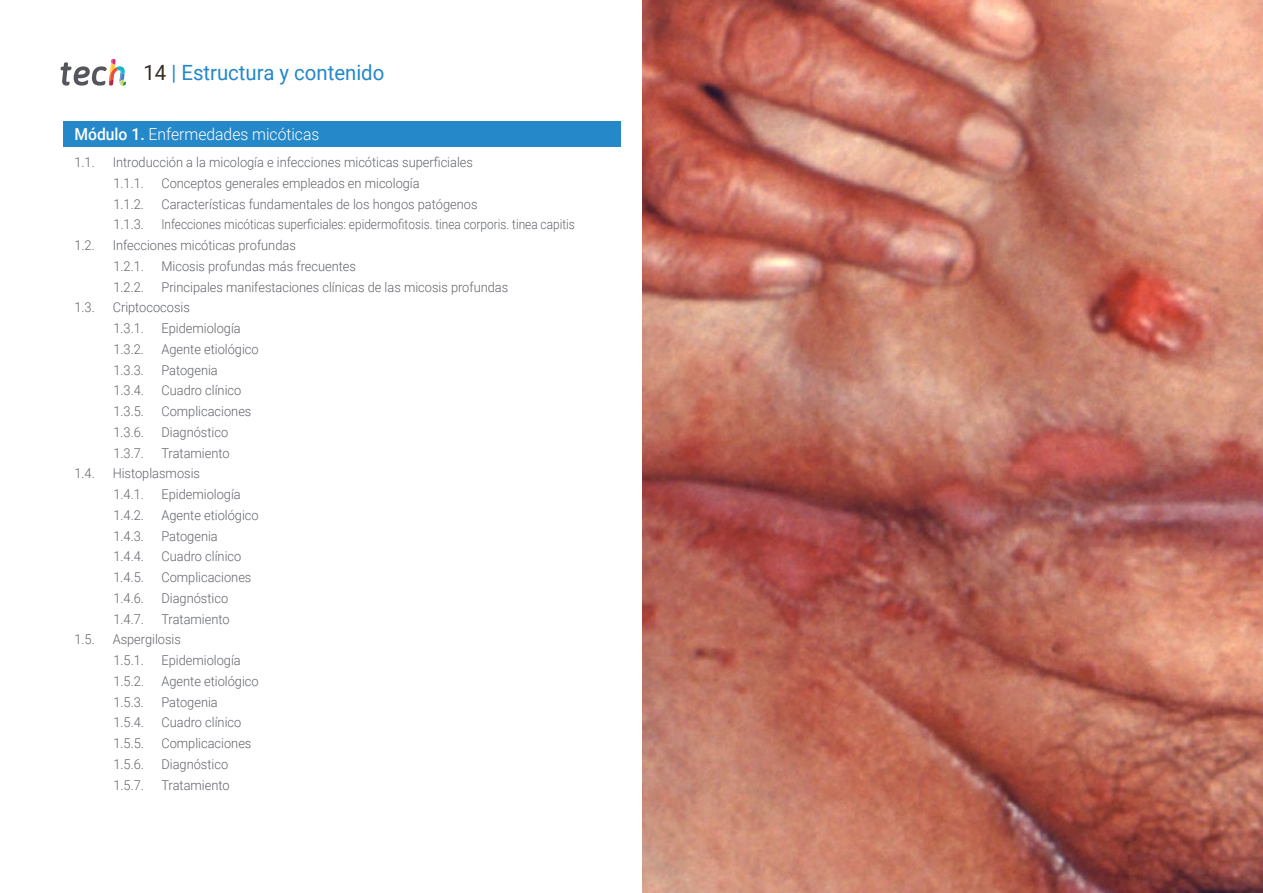
<style>
.page{position:relative;width:1263px;height:893px;background:#fff}
.page>*{position:absolute;margin:0;border:0;box-sizing:border-box;transform-origin:0 0}
.t1{font:21px "Roboto";color:#2488c9}
.t2{font:300 16.5px "Roboto";color:#fff;scale:.95 1}
.t3{font:300 13.5px/20.7px "Roboto";color:#61646a;scale:.95 1}
.t4{font:300 13.5px "Roboto";color:#61646a;scale:.88 1}
.s1{color:#312e20}
.s2{font-weight:500}
</style>
<div class="page">
<div style="left:63px;top:121px;width:558px;height:25px;background:#2488c9"></div>
<img style="left:642px;top:0;width:621px;height:893px">
<svg style="left:61px;top:59px;width:65px;height:27px"></svg>
<h1 class="t1" style="left:144px;top:57px;width:242px"><span class="s1">14</span> | Estructura y contenido</h1>
<p class="t2" style="left:74px;top:123px;width:259px"><span class="s2">Módulo 1.</span> Enfermedades micóticas</p>
<p class="t3" style="left:74px;top:151px;width:23px">1.1.</p>
<p class="t3" style="left:113px;top:151px;width:381px">Introducción a la micología e infecciones micóticas superficiales<br>1.1.1.</p>
<p class="t3" style="left:161px;top:172px;width:273px">Conceptos generales empleados en micología</p>
<p class="t3" style="left:113px;top:193px;width:34px">1.1.2.</p>
<p class="t3" style="left:161px;top:193px;width:334px">Características fundamentales de los hongos patógenos</p>
<p class="t3" style="left:113px;top:214px;width:34px">1.1.3.</p>
<p class="t4" style="left:161px;top:215px;width:471px">Infecciones micóticas superficiales: epidermofitosis. tinea corporis. tinea capitis</p>
<p class="t3" style="left:74px;top:234px;width:23px">1.2.</p>
<p class="t3" style="left:113px;top:234px;width:194px">Infecciones micóticas profundas<br>1.2.1.</p>
<p class="t3" style="left:161px;top:255px;width:206px">Micosis profundas más frecuentes</p>
<p class="t3" style="left:113px;top:276px;width:34px">1.2.2.</p>
<p class="t3" style="left:161px;top:276px;width:367px">Principales manifestaciones clínicas de las micosis profundas</p>
<p class="t3" style="left:74px;top:297px;width:23px">1.3.</p>
<p class="t3" style="left:113px;top:297px;width:83px">Criptococosis<br>1.3.1.</p>
<p class="t3" style="left:161px;top:317px;width:85px">Epidemiología</p>
<p class="t3" style="left:113px;top:338px;width:34px">1.3.2.</p>
<p class="t3" style="left:161px;top:338px;width:104px">Agente etiológico</p>
<p class="t3" style="left:113px;top:359px;width:34px">1.3.3.</p>
<p class="t3" style="left:161px;top:359px;width:61px">Patogenia</p>
<p class="t3" style="left:113px;top:380px;width:34px">1.3.4.</p>
<p class="t3" style="left:161px;top:380px;width:86px">Cuadro clínico</p>
<p class="t3" style="left:113px;top:400px;width:34px">1.3.5.</p>
<p class="t3" style="left:161px;top:400px;width:96px">Complicaciones</p>
<p class="t3" style="left:113px;top:421px;width:34px">1.3.6.</p>
<p class="t3" style="left:161px;top:421px;width:72px">Diagnóstico</p>
<p class="t3" style="left:113px;top:442px;width:34px">1.3.7.</p>
<p class="t3" style="left:161px;top:442px;width:73px">Tratamiento</p>
<p class="t3" style="left:74px;top:463px;width:23px">1.4.</p>
<p class="t3" style="left:113px;top:463px;width:93px">Histoplasmosis<br>1.4.1.</p>
<p class="t3" style="left:161px;top:483px;width:85px">Epidemiología</p>
<p class="t3" style="left:113px;top:504px;width:34px">1.4.2.</p>
<p class="t3" style="left:161px;top:504px;width:104px">Agente etiológico</p>
<p class="t3" style="left:113px;top:525px;width:34px">1.4.3.</p>
<p class="t3" style="left:161px;top:525px;width:61px">Patogenia</p>
<p class="t3" style="left:113px;top:546px;width:34px">1.4.4.</p>
<p class="t3" style="left:161px;top:546px;width:86px">Cuadro clínico</p>
<p class="t3" style="left:113px;top:566px;width:34px">1.4.5.</p>
<p class="t3" style="left:161px;top:566px;width:96px">Complicaciones</p>
<p class="t3" style="left:113px;top:587px;width:34px">1.4.6.</p>
<p class="t3" style="left:161px;top:587px;width:72px">Diagnóstico</p>
<p class="t3" style="left:113px;top:608px;width:34px">1.4.7.</p>
<p class="t3" style="left:161px;top:608px;width:73px">Tratamiento</p>
<p class="t3" style="left:74px;top:629px;width:23px">1.5.</p>
<p class="t3" style="left:113px;top:629px;width:73px">Aspergilosis<br>1.5.1.</p>
<p class="t3" style="left:161px;top:649px;width:85px">Epidemiología</p>
<p class="t3" style="left:113px;top:670px;width:34px">1.5.2.</p>
<p class="t3" style="left:161px;top:670px;width:104px">Agente etiológico</p>
<p class="t3" style="left:113px;top:691px;width:34px">1.5.3.</p>
<p class="t3" style="left:161px;top:691px;width:61px">Patogenia</p>
<p class="t3" style="left:113px;top:712px;width:34px">1.5.4.</p>
<p class="t3" style="left:161px;top:712px;width:86px">Cuadro clínico</p>
<p class="t3" style="left:113px;top:732px;width:34px">1.5.5.</p>
<p class="t3" style="left:161px;top:732px;width:96px">Complicaciones</p>
<p class="t3" style="left:113px;top:753px;width:34px">1.5.6.</p>
<p class="t3" style="left:161px;top:753px;width:72px">Diagnóstico</p>
<p class="t3" style="left:113px;top:774px;width:34px">1.5.7.</p>
<p class="t3" style="left:161px;top:774px;width:73px">Tratamiento</p>
</div>
